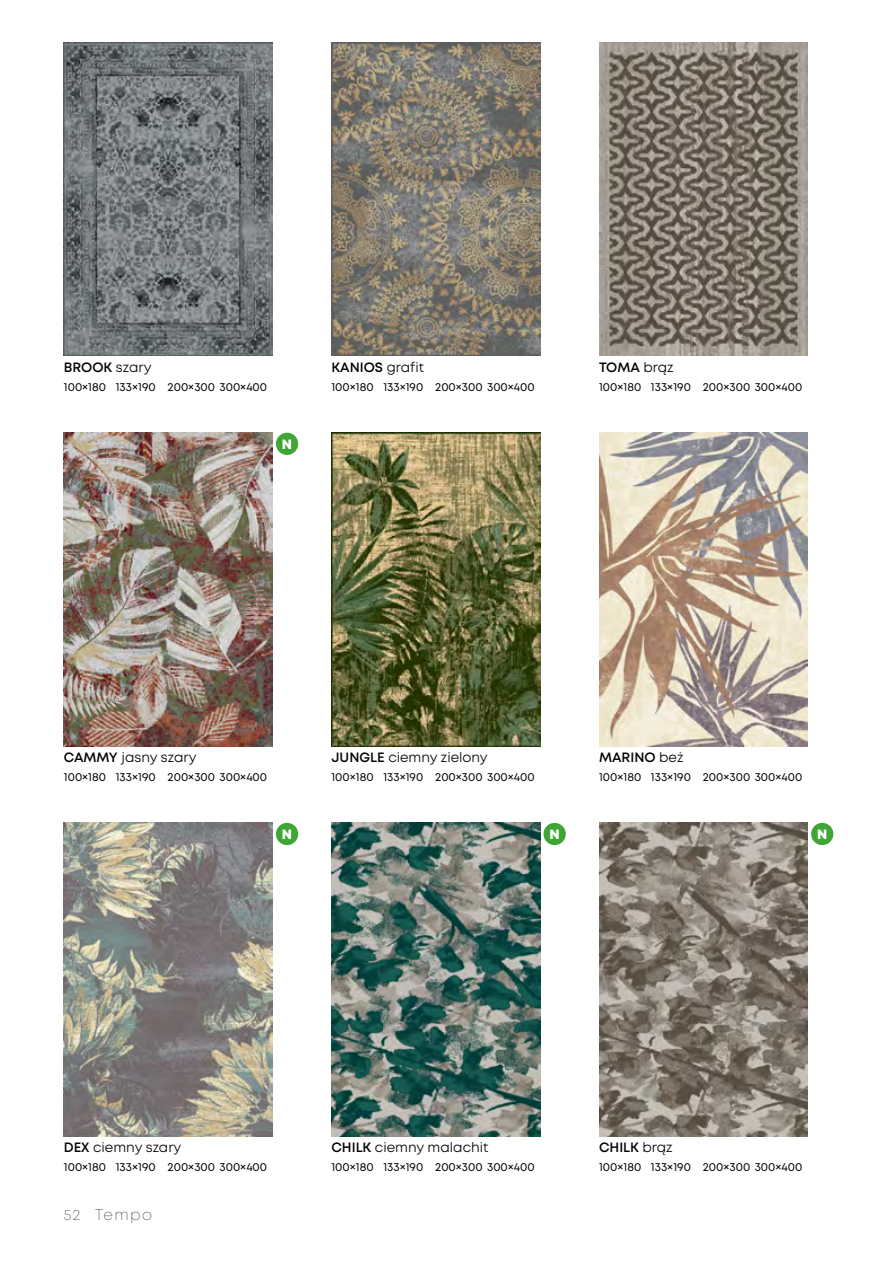
<style>
.page{position:relative;width:893px;height:1263px;background:#fff}
.page>*{position:absolute;margin:0;border:0;box-sizing:border-box;transform-origin:0 0}
.t1{font:200 15px "Mont";letter-spacing:.1em;color:#3c3c3b}
.t2{font:13.5px "Mont";color:#000}
.t3{font:600 13.5px "Mont";color:#000}
.t4{font:800 13.5px "Mont";color:#fff}
.t5{font:11.7px "Mont";color:#000}
.s1{font-weight:400}
.s2{font-weight:600}
</style>
<div class="page">
<img style="left:64px;top:43px;width:209px;height:313px">
<img style="left:331px;top:433px;width:209px;height:313px">
<img style="left:331px;top:43px;width:209px;height:313px">
<img style="left:599px;top:823px;width:209px;height:313px">
<img style="left:599px;top:43px;width:209px;height:313px">
<img style="left:599px;top:433px;width:209px;height:313px">
<img style="left:64px;top:433px;width:209px;height:313px">
<img style="left:331px;top:823px;width:209px;height:313px">
<img style="left:64px;top:823px;width:209px;height:313px">
<div style="left:276px;top:433px;width:22px;height:22px;background:#3fa535;border-radius:50%"></div>
<div style="left:276px;top:823px;width:22px;height:22px;background:#3fa535;border-radius:50%"></div>
<div style="left:543px;top:823px;width:23px;height:22px;background:#3fa535;border-radius:50%"></div>
<div style="left:811px;top:823px;width:22px;height:22px;background:#3fa535;border-radius:50%"></div>
<p class="t3" style="left:64px;top:359px;width:89px">BROOK <span class="s1">szary</span></p>
<p class="t5" style="left:64px;top:380px;width:205px">100×180 133×190 200×300 300×400</p>
<p class="t4" style="left:282px;top:435px;width:12px">N</p>
<p class="t3" style="left:331px;top:359px;width:94px">KANIOS <span class="s1">grafit</span></p>
<p class="t5" style="left:331px;top:380px;width:205px">100×180 133×190 200×300 300×400</p>
<p class="t3" style="left:599px;top:359px;width:76px">TOMA <span class="s1">brąz</span></p>
<p class="t5" style="left:599px;top:380px;width:205px">100×180 133×190 200×300 300×400</p>
<p class="t2" style="left:64px;top:749px;width:134px"><span class="s2">CAMMY</span> jasny szary</p>
<p class="t5" style="left:64px;top:770px;width:205px">100×180 133×190 200×300 300×400</p>
<p class="t2" style="left:331px;top:749px;width:158px"><span class="s2">JUNGLE</span> ciemny zielony</p>
<p class="t5" style="left:331px;top:770px;width:205px">100×180 133×190 200×300 300×400</p>
<p class="t3" style="left:599px;top:749px;width:86px">MARINO <span class="s1">beż</span></p>
<p class="t5" style="left:599px;top:770px;width:205px">100×180 133×190 200×300 300×400</p>
<p class="t4" style="left:282px;top:826px;width:12px">N</p>
<p class="t4" style="left:549px;top:826px;width:12px">N</p>
<p class="t4" style="left:817px;top:826px;width:12px">N</p>
<p class="t2" style="left:64px;top:1139px;width:119px"><span class="s2">DEX</span> ciemny szary</p>
<p class="t5" style="left:64px;top:1160px;width:205px">100×180 133×190 200×300 300×400</p>
<p class="t1" style="left:64px;top:1206px;width:90px">52 Tempo</p>
<p class="t2" style="left:331px;top:1139px;width:158px"><span class="s2">CHILK</span> ciemny malachit</p>
<p class="t5" style="left:331px;top:1160px;width:205px">100×180 133×190 200×300 300×400</p>
<p class="t3" style="left:599px;top:1139px;width:75px">CHILK <span class="s1">brąz</span></p>
<p class="t5" style="left:599px;top:1160px;width:205px">100×180 133×190 200×300 300×400</p>
</div>
